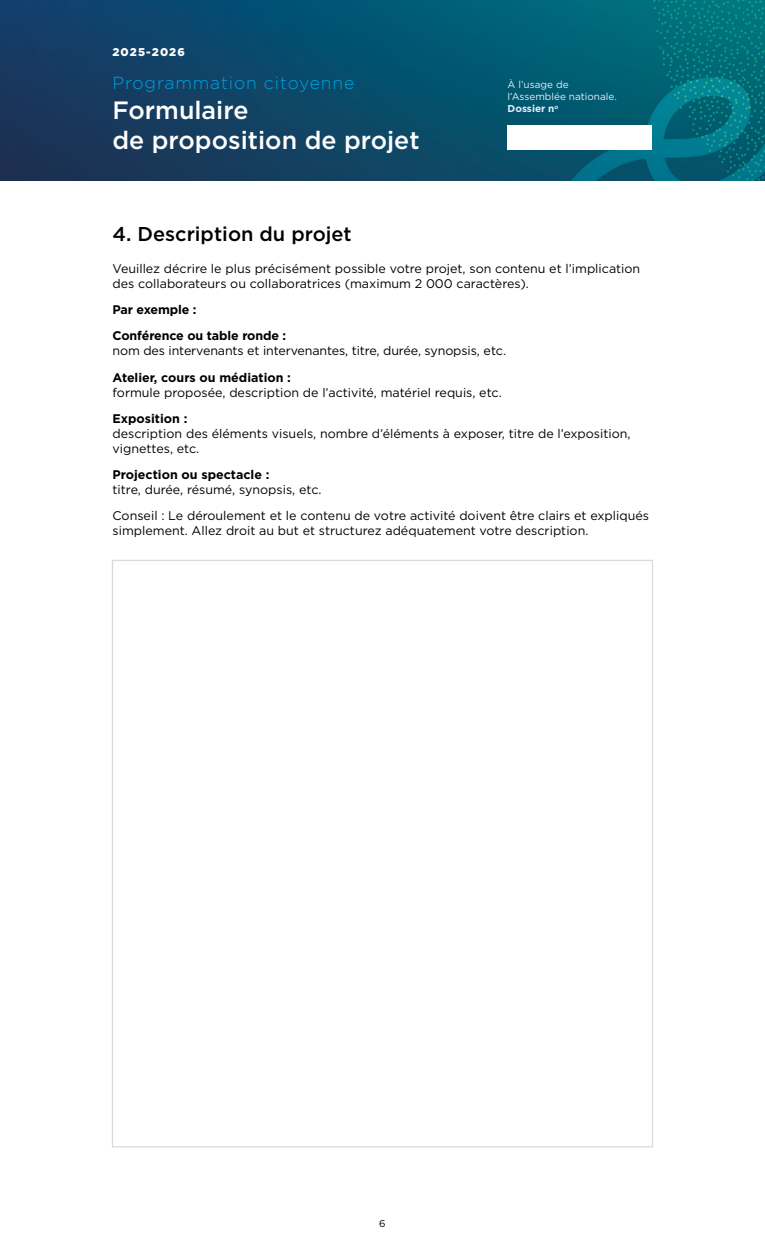
<style>
.page{position:relative;width:765px;height:1260px;background:#fff}
.page>*{position:absolute;margin:0;border:0;box-sizing:border-box;transform-origin:0 0}
.t1{font:500 25px/30px "Gotham";color:#fff}
.t2{font:500 20px "Gotham";color:#000}
.t3{font:300 17.5px "Gotham";letter-spacing:.05em;color:#00a0de}
.t4{font:12.5px/15px "Gotham";color:#000}
.t5{font:700 12.5px/26.2px "Gotham";color:#000}
.t6{font:900 11.25px "Gotham";letter-spacing:.1em;color:#fff}
.t7{font:10px/12px "Gotham";color:#e5eefa}
.t8{font:10px "Gotham";color:#000}
.s1{font-weight:700}
</style>
<div class="page">
<img style="left:0;top:0;width:765px;height:180px">
<div style="left:508px;top:125px;width:144px;height:24px;background:#fff"></div>
<div style="left:112px;top:560px;width:541px;height:588px;background:#fff;border:1px solid #dadada"></div>
<p class="t6" style="left:112px;top:44px;width:74px">2025-2026</p>
<h3 class="t3" style="left:112px;top:72px;width:243px">Programmation citoyenne</h3>
<h1 class="t1" style="left:112px;top:95px;width:309px">Formulaire<br>de proposition de projet</h1>
<p class="t7" style="left:508px;top:78px;width:111px">À l’usage de l’Assemblée nationale.<br><span class="s1">Dossier n</span><sup>o</sup></p>
<h2 class="t2" style="left:112px;top:221px;width:241px">4. Description du projet</h2>
<p class="t4" style="left:112px;top:261px;width:529px">Veuillez décrire le plus précisément possible votre projet, son contenu et l’implication des collaborateurs ou collaboratrices (maximum 2 000 caractères).</p>
<p class="t5" style="left:112px;top:296px;width:175px">Par exemple :<br>Conférence ou table ronde :</p>
<p class="t4" style="left:112px;top:343px;width:395px">nom des intervenants et intervenantes, titre, durée, synopsis, etc.</p>
<p class="t5" style="left:112px;top:364px;width:180px">Atelier, cours ou médiation :</p>
<p class="t4" style="left:112px;top:384px;width:391px">formule proposée, description de l’activité, matériel requis, etc.</p>
<p class="t5" style="left:112px;top:405px;width:76px">Exposition :</p>
<p class="t4" style="left:112px;top:426px;width:520px">description des éléments visuels, nombre d’éléments à exposer, titre de l’exposition, vignettes, etc.</p>
<p class="t5" style="left:112px;top:461px;width:159px">Projection ou spectacle :</p>
<p class="t4" style="left:112px;top:476px;width:538px;line-height:26.2px">titre, durée, résumé, synopsis, etc.<br>Conseil : Le déroulement et le contenu de votre activité doivent être clairs et expliqués</p>
<p class="t4" style="left:112px;top:523px;width:477px">simplement. Allez droit au but et structurez adéquatement votre description.</p>
<p class="t8" style="left:379px;top:1217px;width:8px">6</p>
</div>
